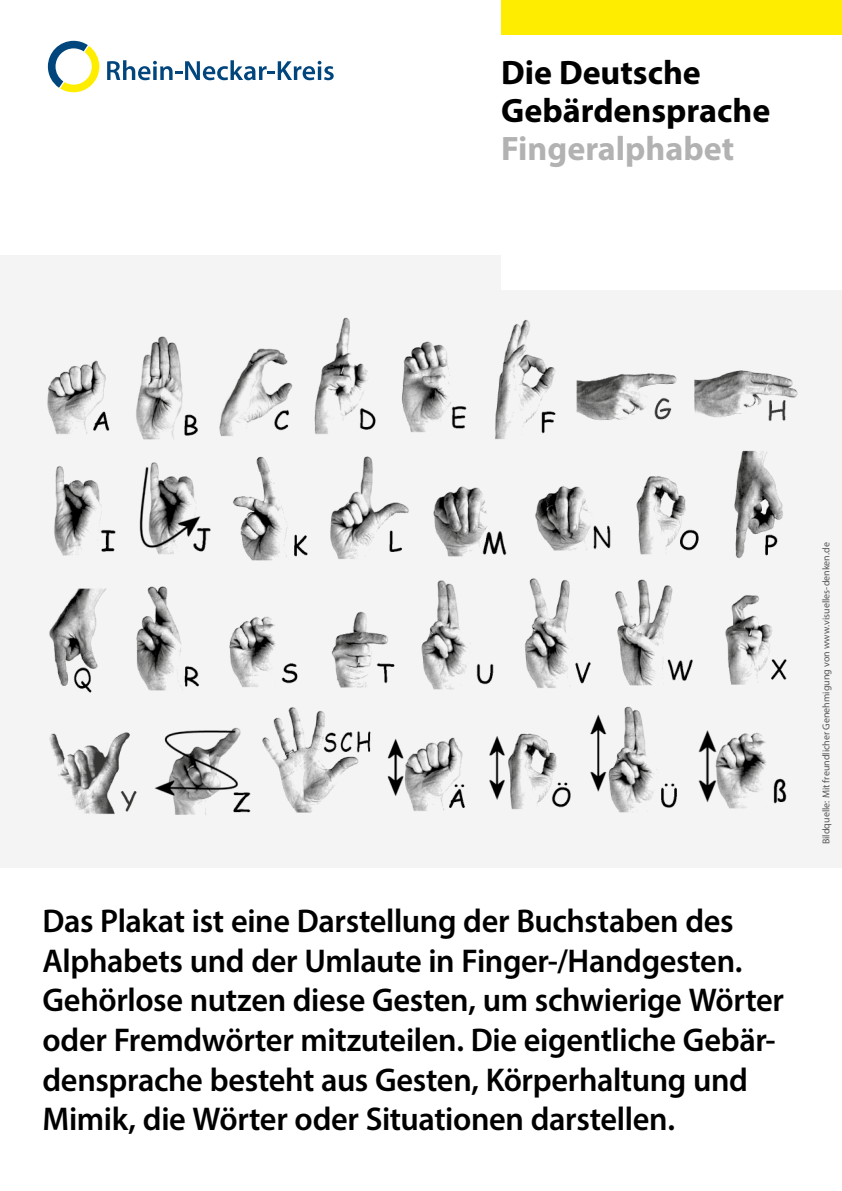
<style>
.page{position:relative;width:842px;height:1191px;background:#fff}
.page>*{position:absolute;margin:0;border:0;box-sizing:border-box;transform-origin:0 0}
.t1{font:700 34px/38px "Myriad Pro";color:#000}
.t2{font:700 34px "Myriad Pro";color:#b3b2b2}
.t3{font:600 33px/39.6px "Myriad Pro";letter-spacing:-.01em;color:#000}
.t4{font:10px "Myriad Pro";color:#575756}
</style>
<div class="page">
<div style="left:0;top:255px;width:842px;height:612px;background:#f4f4f4"></div>
<div style="left:502px;top:0;width:340px;height:34px;background:#ffed00"></div>
<svg style="left:107px;top:60px;width:227px;height:20px"></svg>
<svg style="left:48px;top:41px;width:51px;height:51px"></svg>
<div style="left:501px;top:58px;width:341px;height:231px;background:#fff"></div>
<img style="left:136px;top:336px;width:62px;height:104px">
<img style="left:139px;top:462px;width:72px;height:92px">
<img style="left:233px;top:456px;width:75px;height:105px">
<img style="left:734px;top:450px;width:49px;height:108px">
<img style="left:331px;top:611px;width:64px;height:77px">
<img style="left:387px;top:737px;width:78px;height:74px">
<img style="left:495px;top:320px;width:61px;height:120px">
<img style="left:636px;top:476px;width:63px;height:79px">
<img style="left:49px;top:588px;width:58px;height:105px">
<img style="left:229px;top:616px;width:69px;height:71px">
<img style="left:489px;top:733px;width:82px;height:77px">
<img style="left:698px;top:730px;width:89px;height:79px">
<img style="left:590px;top:706px;width:87px;height:107px">
<img style="left:725px;top:595px;width:62px;height:90px">
<img style="left:576px;top:373px;width:101px;height:48px">
<img style="left:694px;top:370px;width:104px;height:51px">
<img style="left:262px;top:707px;width:109px;height:106px">
<img style="left:136px;top:586px;width:63px;height:105px">
<img style="left:615px;top:579px;width:78px;height:107px">
<img style="left:433px;top:486px;width:74px;height:71px">
<img style="left:330px;top:456px;width:79px;height:103px">
<img style="left:535px;top:486px;width:76px;height:65px">
<img style="left:47px;top:360px;width:63px;height:74px">
<img style="left:219px;top:348px;width:74px;height:88px">
<img style="left:314px;top:317px;width:62px;height:117px">
<img style="left:402px;top:341px;width:65px;height:92px">
<img style="left:54px;top:466px;width:62px;height:90px">
<img style="left:421px;top:580px;width:73px;height:110px">
<img style="left:525px;top:578px;width:66px;height:110px">
<img style="left:49px;top:732px;width:88px;height:82px">
<img style="left:154px;top:727px;width:97px;height:88px">
<p class="t1" style="left:501px;top:52px;width:271px">Die Deutsche<br>Gebärdensprache</p>
<p class="t2" style="left:501px;top:126px;width:235px">Fingeralphabet</p>
<p class="t3" style="left:43px;top:900px;width:743px">Das Plakat ist eine Darstellung der Buchstaben des Alphabets und der Umlaute in Finger-/Handgesten.<br>Gehörlose nutzen diese Gesten, um schwierige Wörter oder Fremdwörter mitzuteilen. Die eigentliche Gebär&shy;densprache besteht aus Gesten, Körperhaltung und Mimik, die Wörter oder Situationen darstellen.</p>
<p class="t4" style="left:820px;top:844px;width:303px;rotate:-90deg">Bildquelle: Mit freundlicher Genehmigung von www.visuelles-denken.de</p>
</div>
